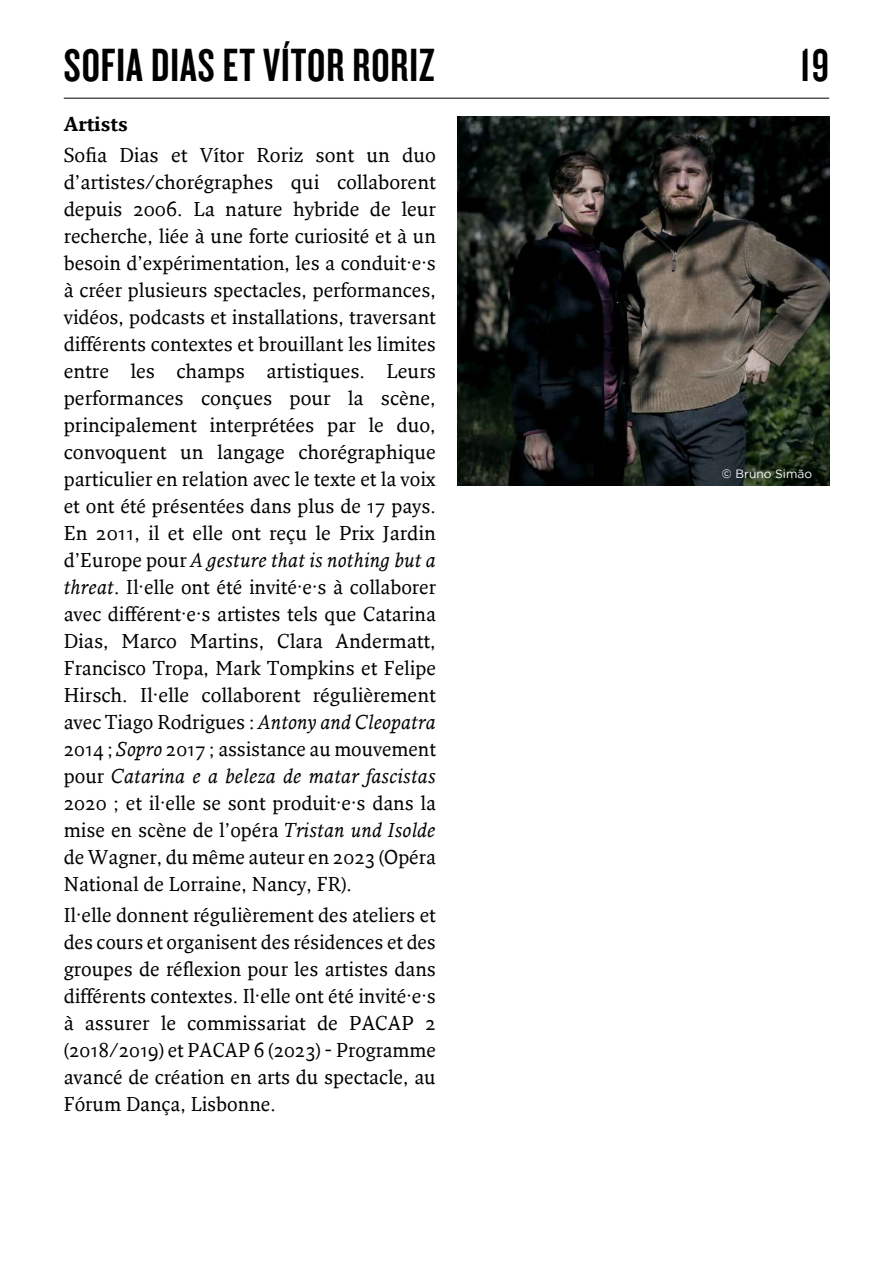
<style>
.page{position:relative;width:893px;height:1263px;background:#fff}
.page>*{position:absolute;margin:0;border:0;box-sizing:border-box;transform-origin:0 0}
.t1{font:48px "Knockout 48 Featherweight";letter-spacing:.02em;color:#000}
.t2{font:19.5px/27px "Fresco";color:#000;text-align:justify}
.t3{font:700 19.5px "Fresco";color:#000}
.t4{font:12px "Gotham";color:#fff}
.s1{font-style:italic}
</style>
<div class="page">
<img style="left:457px;top:117px;width:372px;height:368px">
<hr style="left:64px;top:98px;width:765px;height:1px;background:#000">
<h1 class="t1" style="left:64px;top:36px;width:372px">SOFIA DIAS ET VÍTOR RORIZ</h1>
<p class="t3" style="left:64px;top:111px;width:66px">Artists</p>
<p class="t2" style="left:64px;top:141px;width:374px">Sofia Dias et Vítor Roriz sont un duo d’artistes/chorégraphes qui collaborent depuis 2006. La nature hybride de leur recherche, liée à une forte curiosité et à un besoin d’expérimentation, les a conduit·e·s à créer plusieurs spectacles, performances, vidéos, podcasts et installations, traversant différents contextes et brouillant les limites entre les champs artistiques. Leurs performances conçues pour la scène, principalement interprétées par le duo, convoquent un langage chorégraphique particulier en relation avec le texte et la voix et ont été présentées dans plus de 17 pays.<br>En 2011, il et elle ont reçu le Prix Jardin d’Europe pour <span class="s1">A gesture that is nothing but a threat</span>. Il·elle ont été invité·e·s à collaborer avec différent·e·s artistes tels que Catarina Dias, Marco Martins, Clara Andermatt, Francisco Tropa, Mark Tompkins et Felipe Hirsch. Il·elle collaborent régulièrement avec Tiago Rodrigues : <span class="s1">Antony and Cleopatra </span>2014 ; <span class="s1">Sopro</span> 2017 ; assistance au mouvement pour <span class="s1">Catarina e a beleza de matar fascistas </span>2020 ; et il·elle se sont produit·e·s dans la mise en scène de l’opéra <span class="s1">Tristan und Isolde </span>de Wagner, du même auteur en 2023 (Opéra National de Lorraine, Nancy, FR).</p>
<p class="t2" style="left:64px;top:901px;width:374px">Il·elle donnent régulièrement des ateliers et des cours et organisent des résidences et des groupes de réflexion pour les artistes dans différents contextes. Il·elle ont été invité·e·s à assurer le commissariat de PACAP 2 (2018/2019) et PACAP 6 (2023) - Programme avancé de création en arts du spectacle, au Fórum Dança, Lisbonne.</p>
<h1 class="t1" style="left:800px;top:36px;width:30px">19</h1>
<p class="t4" style="left:722px;top:466px;width:92px">© Bruno Simão</p>
</div>
